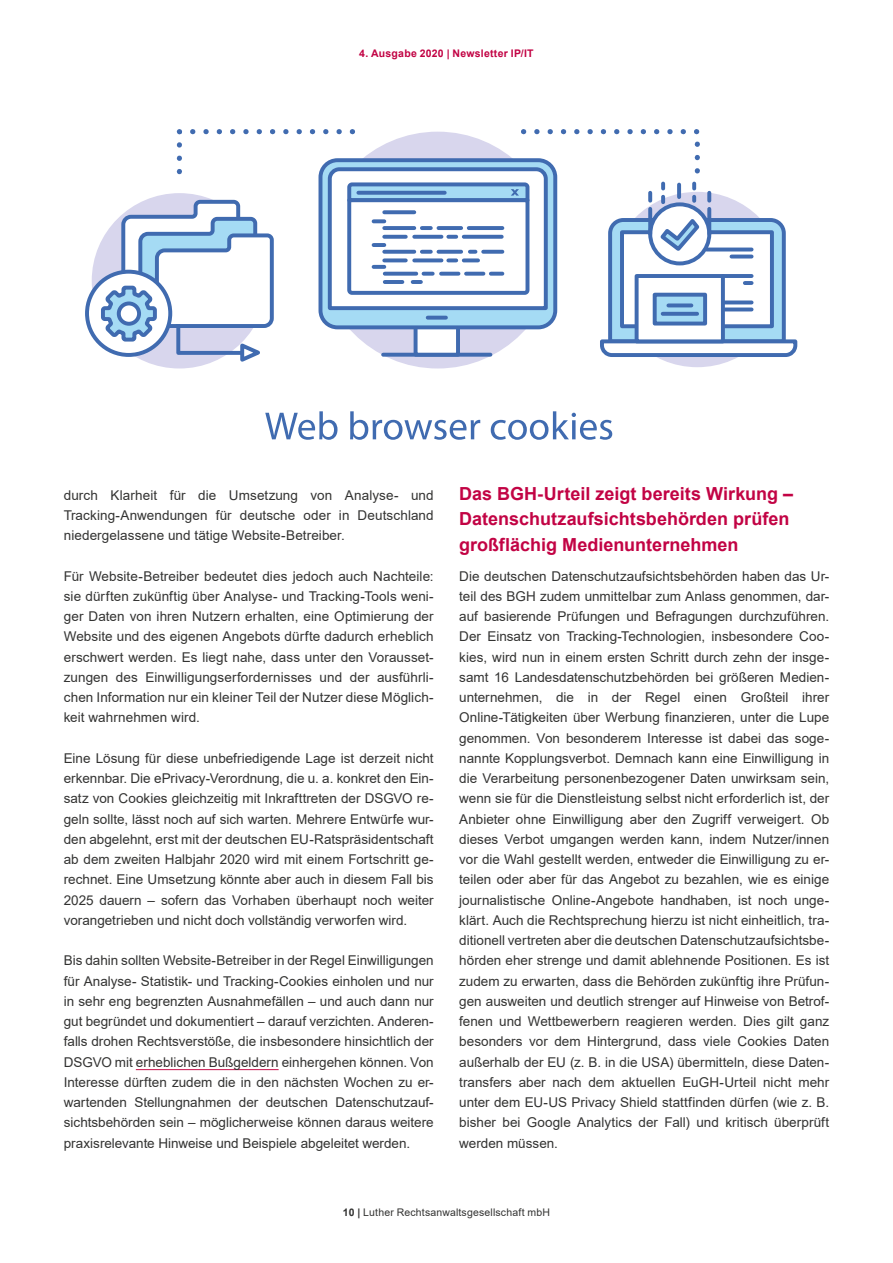
<style>
.page{position:relative;width:893px;height:1263px;background:#fff}
.page>*{position:absolute;margin:0;border:0;box-sizing:border-box;transform-origin:0 0}
.t1{font:700 18px/25.5px "Arial";color:#c20344}
.t2{font:13.5px/20.2px "Arial";color:#333332;text-align:justify}
.t3{font:10.5px "Arial";letter-spacing:.015em;color:#333332}
.t4{font:700 10.5px "Arial";letter-spacing:.025em;color:#c20344}
.s1{font-weight:700}
</style>
<div class="page">
<hr style="left:136px;top:1069px;width:143px;height:1px;background:#c7114a">
<svg style="left:265px;top:411px;width:73px;height:29px"></svg>
<svg style="left:350px;top:411px;width:130px;height:29px"></svg>
<svg style="left:491px;top:411px;width:121px;height:29px"></svg>
<svg style="left:87px;top:272px;width:83px;height:83px"></svg>
<svg style="left:99px;top:129px;width:698px;height:237px"></svg>
<p class="t4" style="left:359px;top:46px;width:176px">4. Ausgabe 2020 | Newsletter IP/IT</p>
<p class="t2" style="left:64px;top:485px;width:371px">durch Klarheit für die Umsetzung von Analyse- und Tracking-Anwendungen für deutsche oder in Deutschland niedergelassene und tätige Website-Betreiber.</p>
<p class="t2" style="left:64px;top:566px;width:371px">Für Website-Betreiber bedeutet dies jedoch auch Nachteile: sie dürften zukünftig über Analyse- und Tracking-Tools weni&shy;ger Daten von ihren Nutzern erhalten, eine Optimierung der Website und des eigenen Angebots dürfte dadurch erheblich erschwert werden. Es liegt nahe, dass unter den Vorausset&shy;zungen des Einwilligungserfordernisses und der ausführli&shy;chen Information nur ein kleiner Teil der Nutzer diese Möglich&shy;keit wahrnehmen wird.</p>
<p class="t2" style="left:64px;top:748px;width:371px">Eine Lösung für diese unbefriedigende Lage ist derzeit nicht erkennbar. Die ePrivacy-Verordnung, die u. a. konkret den Ein&shy;satz von Cookies gleichzeitig mit Inkrafttreten der DSGVO re&shy;geln sollte, lässt noch auf sich warten. Mehrere Entwürfe wur&shy;den abgelehnt, erst mit der deutschen EU-Ratspräsidentschaft ab dem zweiten Halbjahr 2020 wird mit einem Fortschritt ge&shy;rechnet. Eine Umsetzung könnte aber auch in diesem Fall bis 2025 dauern – sofern das Vorhaben überhaupt noch weiter vorangetrieben und nicht doch vollständig verworfen wird.</p>
<p class="t2" style="left:64px;top:950px;width:371px">Bis dahin sollten Website-Betreiber in der Regel Einwilligungen für Analyse- Statistik- und Tracking-Cookies einholen und nur in sehr eng begrenzten Ausnahmefällen – und auch dann nur gut begründet und dokumentiert – darauf verzichten. Anderen&shy;falls drohen Rechtsverstöße, die insbesondere hinsichtlich der DSGVO mit erheblichen Bußgeldern einhergehen können. Von Interesse dürften zudem die in den nächsten Wochen zu er&shy;wartenden Stellungnahmen der deutschen Datenschutzauf&shy;sichtsbehörden sein – möglicherweise können daraus weitere praxisrelevante Hinweise und Beispiele abgeleitet werden.</p>
<h1 class="t1" style="left:459px;top:481px;width:335px">Das BGH-Urteil zeigt bereits Wirkung –<br>Datenschutzaufsichtsbehörden prüfen großflächig Medienunternehmen</h1>
<p class="t2" style="left:459px;top:566px;width:371px">Die deutschen Datenschutzaufsichtsbehörden haben das Ur&shy;teil des BGH zudem unmittelbar zum Anlass genommen, dar&shy;auf basierende Prüfungen und Befragungen durchzuführen.<br>Der Einsatz von Tracking-Technologien, insbesondere Coo&shy;kies, wird nun in einem ersten Schritt durch zehn der insge&shy;samt 16 Landesdatenschutzbehörden bei größeren Medien&shy;unternehmen, die in der Regel einen Großteil ihrer Online-Tätigkeiten über Werbung finanzieren, unter die Lupe genommen. Von besonderem Interesse ist dabei das soge&shy;nannte Kopplungsverbot. Demnach kann eine Einwilligung in die Verarbeitung personenbezogener Daten unwirksam sein, wenn sie für die Dienstleistung selbst nicht erforderlich ist, der Anbieter ohne Einwilligung aber den Zugriff verweigert. Ob dieses Verbot umgangen werden kann, indem Nutzer/innen vor die Wahl gestellt werden, entweder die Einwilligung zu er&shy;teilen oder aber für das Angebot zu bezahlen, wie es einige journalistische Online-Angebote handhaben, ist noch unge&shy;klärt. Auch die Rechtsprechung hierzu ist nicht einheitlich, tra&shy;ditionell vertreten aber die deutschen Datenschutzaufsichtsbe&shy;hörden eher strenge und damit ablehnende Positionen. Es ist zudem zu erwarten, dass die Behörden zukünftig ihre Prüfun&shy;gen ausweiten und deutlich strenger auf Hinweise von Betrof&shy;fenen und Wettbewerbern reagieren werden. Dies gilt ganz besonders vor dem Hintergrund, dass viele Cookies Daten außerhalb der EU (z. B. in die USA) übermitteln, diese Daten&shy;transfers aber nach dem aktuellen EuGH-Urteil nicht mehr unter dem EU-US Privacy Shield stattfinden dürfen (wie z. B. bisher bei Google Analytics der Fall) und kritisch überprüft werden müssen.</p>
<p class="t3" style="left:343px;top:1205px;width:209px"><span class="s1">10 |</span> Luther Rechtsanwaltsgesellschaft mbH</p>
</div>
